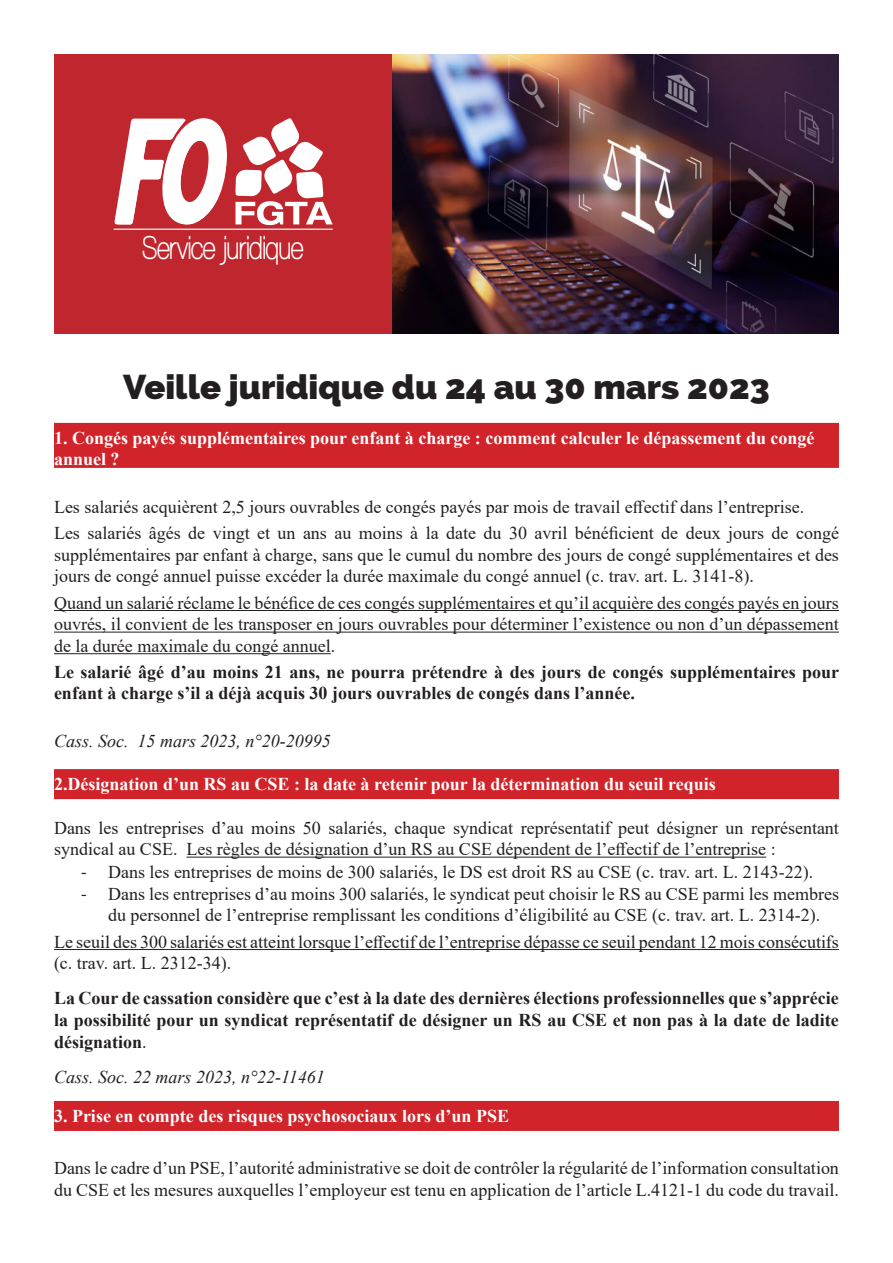
<style>
.page{position:relative;width:893px;height:1263px;background:#fff}
.page>*{position:absolute;margin:0;border:0;box-sizing:border-box;transform-origin:0 0}
.t1{font:800 34.5px "Raleway";color:#231f20}
.t2{font:700 condensed 33.9px "Walkway";color:#fff}
.t3{font:18px/21.6px "Times New Roman";color:#231f20}
.t4{font:700 18px/21.6px "Times New Roman";color:#231f20}
.t5{font:700 18px/21.6px "Times New Roman";color:#fff}
.t6{font:italic 18px "Times New Roman";color:#231f20}
.s1{font-family:"Calibri"}
.s2{font-weight:400}
</style>
<div class="page">
<div style="left:54px;top:54px;width:338px;height:280px;background:#c0262d"></div>
<img style="left:392px;top:54px;width:447px;height:280px">
<svg style="left:114px;top:118px;width:219px;height:108px"></svg>
<hr style="left:114px;top:229px;width:219px;height:1px;background:#fff">
<div style="left:54px;top:423px;width:785px;height:45px;background:#d1232a"></div>
<hr style="left:54px;top:610px;width:785px;height:1px;background:#231f20">
<hr style="left:54px;top:632px;width:785px;height:1px;background:#231f20">
<hr style="left:54px;top:653px;width:277px;height:1px;background:#231f20">
<div style="left:54px;top:769px;width:785px;height:30px;background:#d1232a"></div>
<hr style="left:186px;top:857px;width:580px;height:1px;background:#231f20">
<hr style="left:54px;top:949px;width:785px;height:1px;background:#231f20">
<div style="left:54px;top:1101px;width:785px;height:30px;background:#d1232a"></div>
<h2 class="t2" style="left:143px;top:229px;width:162px">Service juridique</h2>
<h1 class="t1" style="left:123px;top:374px;width:648px">Veille juridique du 24 au 30 mars 2023</h1>
<p class="t5" style="left:54px;top:429px;width:762px">1. Congés payés supplémentaires pour enfant à charge : comment calculer le dépassement du congé annuel ?</p>
<p class="t3" style="left:54px;top:493px;width:786px;line-height:26.1px">Les salariés acquièrent 2,5 jours ouvrables de congés payés par mois de travail effectif dans l’entreprise.<br>Les salariés âgés de vingt et un ans au moins à la date du 30 avril bénéficient de deux jours de congé</p>
<p class="t3" style="left:54px;top:543px;width:786px">supplémentaires par enfant à charge, sans que le cumul du nombre des jours de congé supplémentaires et des jours de congé annuel puisse excéder la durée maximale du congé annuel (c. trav. art. L. 3141-8).</p>
<p class="t3" style="left:54px;top:591px;width:786px;text-align:justify">Quand un salarié réclame le bénéfice de ces congés supplémentaires et qu’il acquière des congés payés en jours ouvrés, il convient de les transposer en jours ouvrables pour déterminer l’existence ou non d’un dépassement de la durée maximale du congé annuel.</p>
<p class="t4" style="left:54px;top:663px;width:787px">Le salarié âgé d’au moins 21 ans, ne pourra prétendre à des jours de congés supplémentaires pour enfant à charge s’il a déjà acquis 30 jours ouvrables de congés dans l’année.</p>
<p class="t6" style="left:54px;top:735px;width:278px">Cass. Soc. 15 mars 2023, n°20-20995</p>
<p class="t5" style="left:54px;top:775px;width:663px">2.Désignation d’un RS au CSE : la date à retenir pour la détermination du seuil requis</p>
<p class="t3" style="left:54px;top:816px;width:786px">Dans les entreprises d’au moins 50 salariés, chaque syndicat représentatif peut désigner un représentant syndical au CSE. Les règles de désignation d’un RS au CSE dépendent de l’effectif de l’entreprise :</p>
<p class="t3" style="left:81px;top:861px;width:734px"><span class="s1">-</span> Dans les entreprises de moins de 300 salariés, le DS est droit RS au CSE (c. trav. art. L. 2143-22).</p>
<p class="t3" style="left:81px;top:882px;width:759px;text-align:center"><span class="s1">-</span> Dans les entreprises d’au moins 300 salariés, le syndicat peut choisir le RS au CSE parmi les membres du personnel de l’entreprise remplissant les conditions d’éligibilité au CSE (c. trav. art. L. 2314-2).</p>
<p class="t3" style="left:54px;top:930px;width:786px">Le seuil des 300 salariés est atteint lorsque l’effectif de l’entreprise dépasse ce seuil pendant 12 mois consécutifs (c. trav. art. L. 2312-34).</p>
<p class="t4" style="left:54px;top:989px;width:786px;text-align:justify">La Cour de cassation considère que c’est à la date des dernières élections professionnelles que s’apprécie la possibilité pour un syndicat représentatif de désigner un RS au CSE et non pas à la date de ladite désignation<span class="s2">.</span></p>
<p class="t6" style="left:54px;top:1070px;width:272px">Cass. Soc. 22 mars 2023, n°22-11461</p>
<p class="t5" style="left:54px;top:1107px;width:457px">3. Prise en compte des risques psychosociaux lors d’un PSE</p>
<p class="t3" style="left:54px;top:1157px;width:786px">Dans le cadre d’un PSE, l’autorité administrative se doit de contrôler la régularité de l’information consultation du CSE et les mesures auxquelles l’employeur est tenu en application de l’article L.4121-1 du code du travail.</p>
</div>
